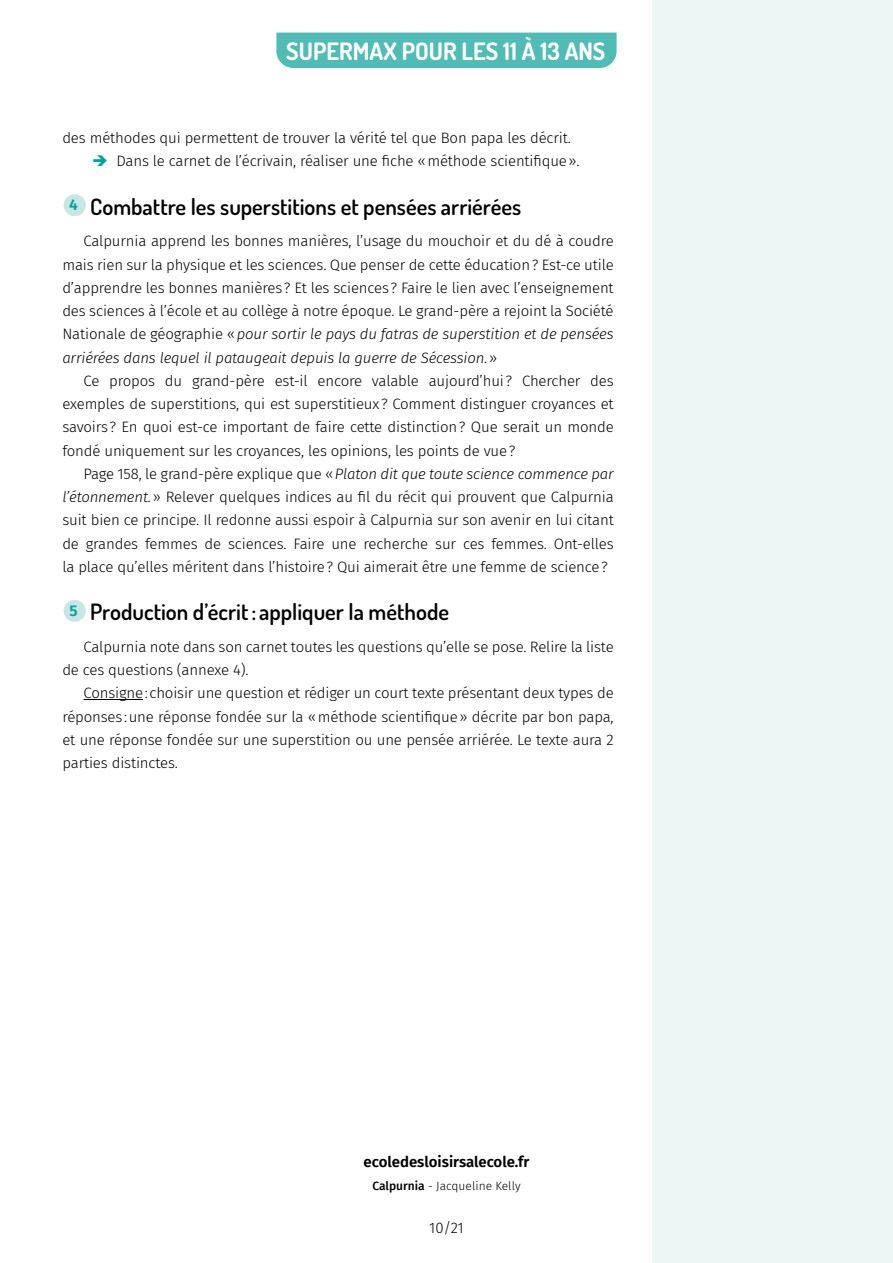
<style>
.page{position:relative;width:893px;height:1263px;background:#fff}
.page>*{position:absolute;margin:0;border:0;box-sizing:border-box;transform-origin:0 0}
.t1{font:700 24px "Dosis";color:#fff}
.t2{font:600 22.5px "Dosis";color:#000}
.t3{font:300 15px/23.2px "Fira Sans";letter-spacing:-.01em;color:#000;text-align:justify}
.t4{font:600 15px "Fira Sans";color:#000}
.t5{font:300 12px "Fira Sans";color:#000}
.s1{font-style:italic}
.s2{font-weight:500}
</style>
<div class="page">
<div style="left:652px;top:0;width:241px;height:1263px;background:#ebf6f5"></div>
<hr style="left:0;top:0;width:1px;height:1263px;background:#ebf6f5">
<div style="left:276px;top:33px;width:341px;height:35px;background:#51bbb6"></div>
<hr style="left:84px;top:699px;width:59px;height:1px;background:#000">
<div style="left:64px;top:194px;width:22px;height:22px;background:#c8e6e3;border-radius:50%"></div>
<div style="left:64px;top:600px;width:22px;height:22px;background:#c8e6e3;border-radius:50%"></div>
<h1 class="t1" style="left:286px;top:35px;width:321px">SUPERMAX POUR LES 11 À 13 ANS</h1>
<p class="t3" style="left:116px;top:126px;width:465px;text-indent:-54px">des méthodes qui permettent de trouver la vérité tel que Bon papa les décrit.<br>Dans le carnet de l’écrivain, réaliser une fiche «méthode scientifique».</p>
<h2 class="t2" style="left:69px;top:192px;width:453px"><sup>4</sup> Combattre les superstitions et pensées arriérées</h2>
<p class="t3" style="left:62px;top:229px;width:553px;text-indent:21px">Calpurnia apprend les bonnes manières, l’usage du mouchoir et du dé à coudre mais rien sur la physique et les sciences. Que penser de cette éducation? Est-ce utile d’apprendre les bonnes manières? Et les sciences? Faire le lien avec l’enseignement des sciences à l’école et au collège à notre époque. Le grand-père a rejoint la Société Nationale de géographie «<span class="s1">pour sortir le pays du fatras de superstition et de pensées arriérées dans lequel il pataugeait depuis la guerre de Sécession.</span>»</p>
<p class="t3" style="left:62px;top:369px;width:553px;text-indent:21px">Ce propos du grand-père est-il encore valable aujourd’hui? Chercher des exemples de superstitions, qui est superstitieux? Comment distinguer croyances et savoirs? En quoi est-ce important de faire cette distinction? Que serait un monde fondé uniquement sur les croyances, les opinions, les points de vue?</p>
<p class="t3" style="left:62px;top:462px;width:553px;text-indent:21px">Page 158, le grand-père explique que «<span class="s1">Platon dit que toute science commence par l’étonnement.</span>» Relever quelques indices au fil du récit qui prouvent que Calpurnia suit bien ce principe. Il redonne aussi espoir à Calpurnia sur son avenir en lui citant de grandes femmes de sciences. Faire une recherche sur ces femmes. Ont-elles la place qu’elles méritent dans l’histoire? Qui aimerait être une femme de science?</p>
<h2 class="t2" style="left:69px;top:597px;width:381px"><sup>5</sup> Production d’écrit: appliquer la méthode</h2>
<p class="t3" style="left:62px;top:635px;width:553px;text-indent:21px">Calpurnia note dans son carnet toutes les questions qu’elle se pose. Relire la liste de ces questions (annexe 4).</p>
<p class="t3" style="left:62px;top:681px;width:553px;text-indent:21px">Consigne:choisir une question et rédiger un court texte présentant deux types de réponses:une réponse fondée sur la «méthode scientifique» décrite par bon papa, et une réponse fondée sur une superstition ou une pensée arriérée. Le texte aura 2 parties distinctes.</p>
<p class="t4" style="left:364px;top:1149px;width:167px">ecoledesloisirsalecole.fr</p>
<p class="t5" style="left:372px;top:1177px;width:150px"><span class="s2">Calpurnia</span> - Jacqueline Kelly</p>
<p class="t3" style="left:429px;top:1216px;width:36px">10/21</p>
</div>
